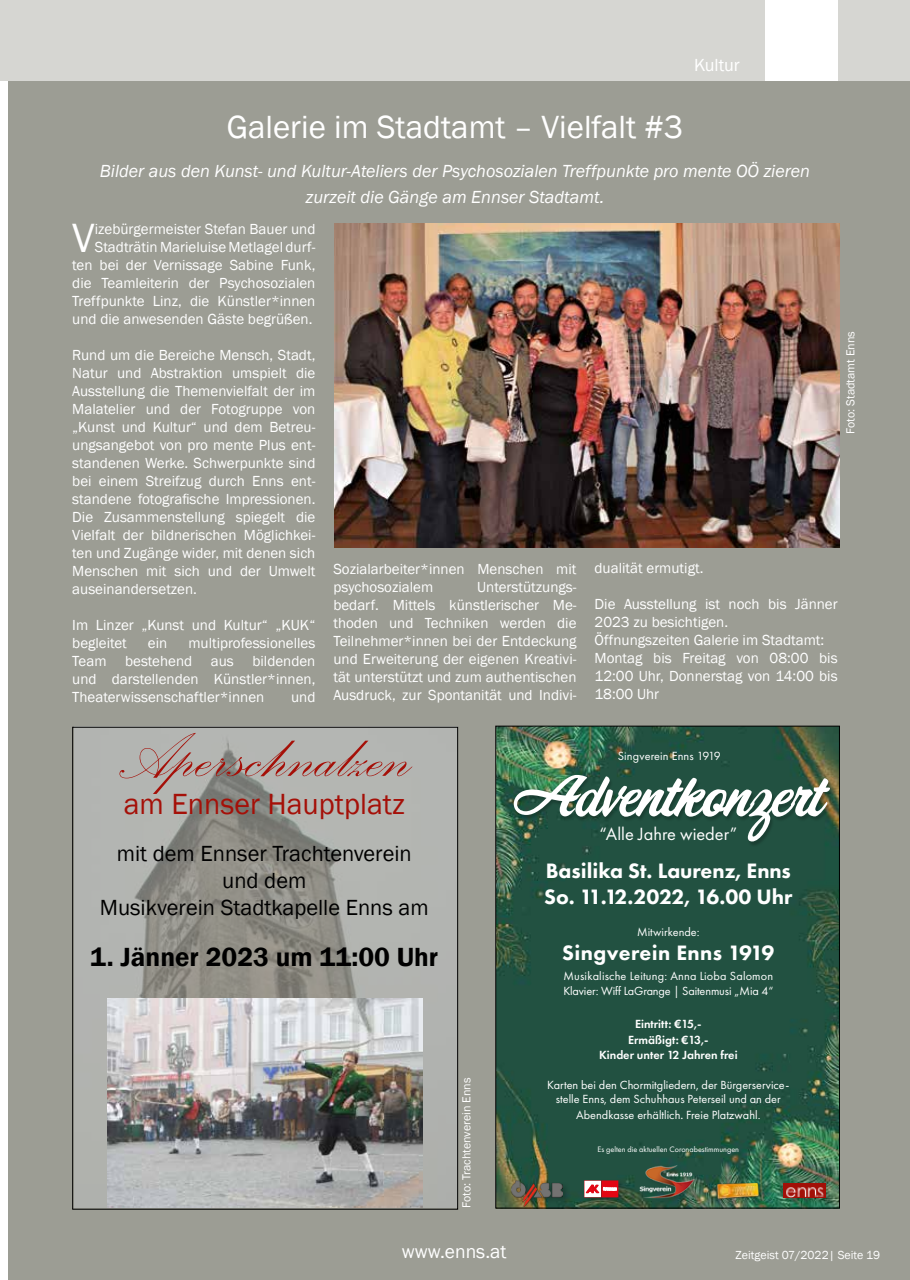
<style>
.page{position:relative;width:910px;height:1280px;background:#fff}
.page>*{position:absolute;margin:0;border:0;box-sizing:border-box;transform-origin:0 0}
.t1{font:82.5px "Palace Script";color:#a51008}
.t2{font:53.1px "Corner Store JF";letter-spacing:-.03em;color:#fff}
.t3{font:42px "Franklin Gothic";color:#fff}
.t4{font:33px "Franklin Gothic";color:#fff}
.t5{font:30px "Franklin Gothic";color:#a51008}
.t6{font:600 27px "Franklin Gothic";color:#000}
.t7{font:22.5px/27px "Franklin Gothic";color:#000;text-align:center}
.t8{font:800 21.6px/26px "Futura PT";color:#fff}
.t9{font:800 21.6px "Futura PT";letter-spacing:.02em;color:#fff}
.t10{font:19.5px "Franklin Gothic";color:#fff}
.t11{font:18.3px "Futura PT";color:#fff}
.t12{font:italic 18px/25.5px "Franklin Gothic";color:#fff;text-align:center}
.t13{font:18px "Franklin Gothic";color:#fff}
.t14{font:15px/18px "Franklin Gothic";color:#fff;text-align:justify}
.t15{font:12.3px/15.5px "Futura PT";color:#fff}
.t16{font:600 12.3px/15.5px "Futura PT";color:#fff;text-align:center}
.t17{font:12px "Franklin Gothic";color:#fff}
.t18{font:8.1px "Futura PT";color:#fff}
.s1{font-weight:500}
</style>
<div class="page">
<div style="left:9px;top:0;width:901px;height:1280px;background:#9c9d94"></div>
<div style="left:5px;top:0;width:905px;height:81px;background:#d6d6d2"></div>
<div style="left:765px;top:0;width:73px;height:81px;background:#fff"></div>
<img style="left:75px;top:726px;width:382px;height:481px">
<img style="left:108px;top:999px;width:314px;height:208px">
<img style="left:497px;top:728px;width:341px;height:478px">
<div style="left:639px;top:1163px;width:62px;height:41px;background:#000;opacity:.23"></div>
<img style="left:639px;top:1160px;width:58px;height:40px">
<div style="left:781px;top:1181px;width:53px;height:24px;background:#000;opacity:.23"></div>
<img style="left:783px;top:1183px;width:42px;height:14px">
<div style="left:509px;top:1178px;width:62px;height:30px;background:#000;opacity:.23"></div>
<img style="left:511px;top:1181px;width:52px;height:25px">
<div style="left:715px;top:1180px;width:52px;height:26px;background:#000;opacity:.23"></div>
<img style="left:711px;top:1177px;width:52px;height:26px">
<div style="left:583px;top:1178px;width:43px;height:26px;background:#000;opacity:.23"></div>
<div style="left:602px;top:1181px;width:16px;height:16px;background:#e30613"></div>
<svg style="left:587px;top:1183px;width:11px;height:11px"></svg>
<div style="left:585px;top:1181px;width:15px;height:15px;border:1px solid #fff"></div>
<svg style="left:586px;top:1184px;width:31px;height:9px"></svg>
<div style="left:513px;top:775px;width:321px;height:72px;background:#000;opacity:.23"></div>
<img style="left:334px;top:223px;width:505px;height:324px">
<p class="t13" style="left:694px;top:54px;width:47px">Kultur</p>
<h3 class="t4" style="left:227px;top:106px;width:458px">Galerie im Stadtamt – Vielfalt #3</h3>
<p class="t12" style="left:100px;top:159px;width:712px">Bilder aus den Kunst- und Kultur-Ateliers der Psychosozialen Treffpunkte pro mente OÖ zieren zurzeit die Gänge am Ennser Stadtamt.</p>
<p class="t14" style="left:72px;top:220px;width:245px;text-align:right">izebürgermeister Stefan Bauer und Stadträtin Marieluise Metlagel durf&shy;ten bei der Vernissage Sabine Funk, die Teamleiterin der Psychosozialen Treffpunkte Linz, die Künstler*innen und die anwesenden Gäste begrüßen.</p>
<p class="t14" style="left:72px;top:346px;width:245px">Rund um die Bereiche Mensch, Stadt, Natur und Abstraktion umspielt die Ausstellung die Themenvielfalt der im Malatelier und der Fotogruppe von „Kunst und Kultur“ und dem Betreu&shy;ungsangebot von pro mente Plus ent&shy;standenen Werke. Schwerpunkte sind bei einem Streifzug durch Enns ent&shy;standene fotografische Impressionen.<br>Die Zusammenstellung spiegelt die Vielfalt der bildnerischen Möglichkei&shy;ten und Zugänge wider, mit denen sich Menschen mit sich und der Umwelt auseinandersetzen.</p>
<p class="t14" style="left:72px;top:616px;width:245px">Im Linzer „Kunst und Kultur“ „KUK“ begleitet</p>
<h3 class="t3" style="left:72px;top:212px;width:24px">V</h3>
<p class="t14" style="left:72px;top:634px;width:245px;text-indent:116px">multiprofessionelles Team bestehend aus bildenden und darstellenden Künstler*innen, Theaterwissenschaftler*innen</p>
<p class="t14" style="left:148px;top:634px;width:21px">ein</p>
<p class="t14" style="left:291px;top:688px;width:26px">und</p>
<p class="t14" style="left:333px;top:561px;width:245px">Sozialarbeiter*innen Menschen mit psychosozialem</p>
<p class="t14" style="left:333px;top:579px;width:245px;text-indent:144px">Unterstützungs&shy;bedarf. Mittels künstlerischer Me&shy;thoden und Techniken werden die Teilnehmer*innen bei der Entdeckung und Erweiterung der eigenen Kreativi&shy;tät unterstützt und zum authentischen Ausdruck, zur Spontanität und Indivi-</p>
<p class="t14" style="left:595px;top:560px;width:110px">dualität ermutigt.</p>
<p class="t14" style="left:595px;top:596px;width:245px;text-align:left">Die Ausstellung ist noch bis Jänner<br>2023 zu besichtigen.<br>Öffnungszeiten Galerie im Stadtamt:<br>Montag bis Freitag von 08:00 bis<br>12:00 Uhr, Donnerstag von 14:00 bis<br>18:00 Uhr</p>
<p class="t17" style="left:843px;top:434px;width:104px;rotate:-90deg">Foto: Stadtamt Enns</p>
<h1 class="t1" style="left:117px;top:702px;width:296px">Aperschnalzen</h1>
<h3 class="t5" style="left:124px;top:785px;width:283px">am Ennser Hauptplatz</h3>
<h3 class="t7" style="left:100px;top:841px;width:330px">mit dem Ennser Trachtenverein und dem<br>Musikverein Stadtkapelle Enns am</h3>
<h3 class="t6" style="left:90px;top:940px;width:350px">1. Jänner 2023 um 11:00 Uhr</h3>
<p class="t17" style="left:459px;top:1208px;width:132px;rotate:-90deg">Foto: Trachtenverein Enns</p>
<p class="t15" style="left:618px;top:748px;width:105px">Singverein Enns 1919</p>
<h2 class="t2" style="left:513px;top:758px;width:312px">Adventkonzert</h2>
<p class="t11" style="left:599px;top:823px;width:139px">“Alle Jahre wieder”</p>
<h3 class="t8" style="left:544px;top:858px;width:250px">Basilika St. Laurenz, Enns<br>So. 11.12.2022, 16.00 Uhr</h3>
<p class="t15" style="left:637px;top:924px;width:64px">Mitwirkende:</p>
<h3 class="t9" style="left:562px;top:939px;width:214px">Singverein Enns 1919</h3>
<p class="t15" style="left:563px;top:968px;width:212px">Musikalische Leitung: Anna Lioba Salomon<br>Klavier: Wiff LaGrange | Saitenmusi „Mia 4“</p>
<p class="t16" style="left:599px;top:1016px;width:140px">Eintritt: €15,-<br>Ermäßigt: €13,-<br>Kinder unter 12 Jahren frei</p>
<p class="t15" style="left:547px;top:1078px;width:244px;line-height:13.8px;text-align:center">Karten bei den Chormitgliedern, der Bürgerservice&shy;stelle Enns, dem Schuhhaus Peterseil und an der</p>
<p class="t15" style="left:576px;top:1107px;width:186px">Abendkasse erhältlich<span class="s1">.</span> Freie Platzwahl.</p>
<p class="t18" style="left:598px;top:1145px;width:143px">Es gelten die aktuellen Coronabestimmungen</p>
<h3 class="t10" style="left:402px;top:1239px;width:106px">www.enns.at</h3>
<p class="t17" style="left:736px;top:1247px;width:146px">Zeitgeist 07/2022| Seite 19</p>
</div>
